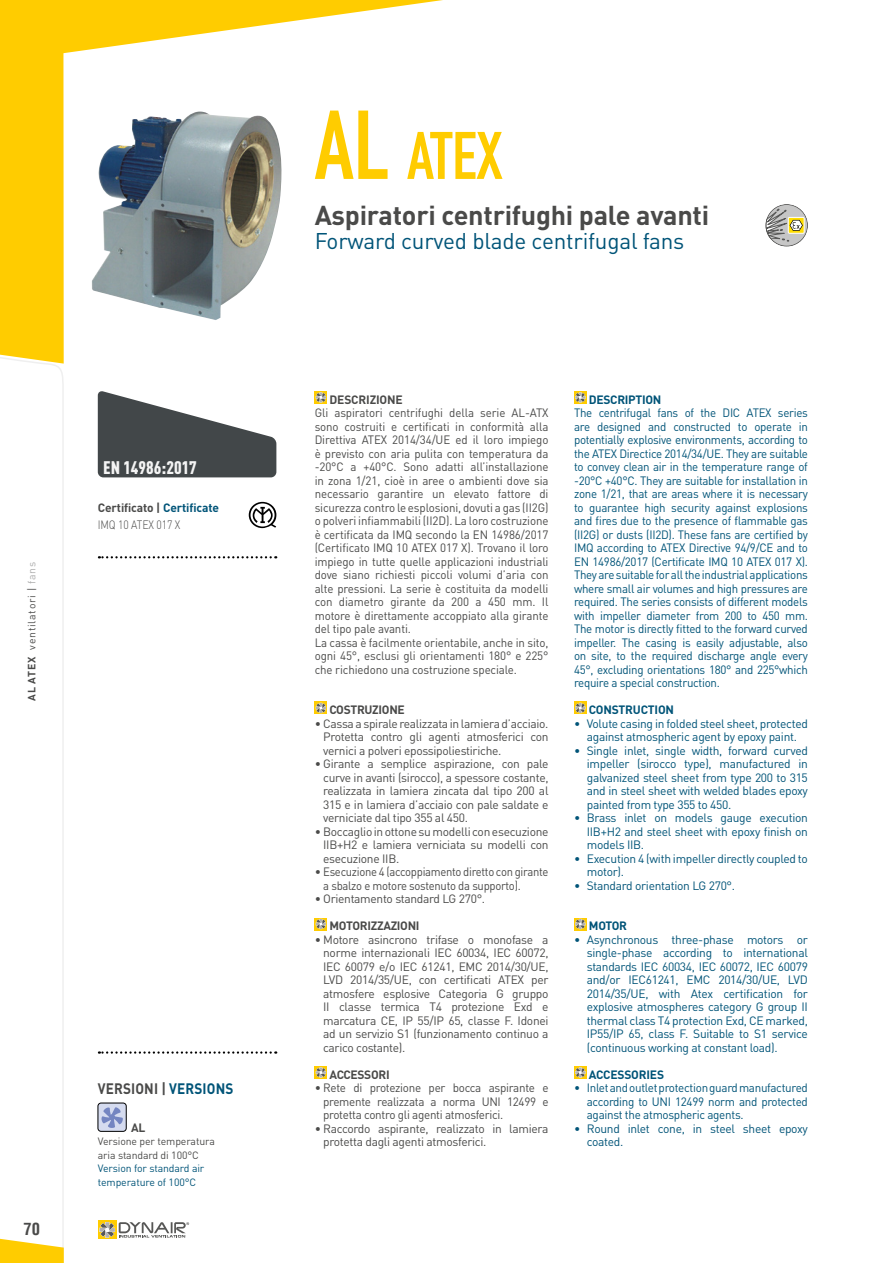
<style>
.page{position:relative;width:893px;height:1263px;background:#fff}
.page>*{position:absolute;margin:0;border:0;box-sizing:border-box;transform-origin:0 0}
.t1{font:700 66px "DIN Condensed";color:#fc0}
.t2{font:700 27px "DIN Pro";letter-spacing:-.01em;color:#4a4a49}
.t3{font:22.5px "DIN Pro";letter-spacing:-.01em;color:#005478}
.t4{font:900 18px "DIN Cond";color:#f4f4f4}
.t5{font:700 condensed 16.5px "Helvetica LT Std";color:#4a4a49}
.t6{font:700 15px "DIN Pro";letter-spacing:.01em;color:#4a4a49;scale:.9 1}
.t7{font:12px/13.5px "DIN Pro";letter-spacing:-.01em;color:#4a4a49;text-align:justify}
.t8{font:12px/13.5px "DIN Pro";letter-spacing:-.025em;color:#005478;text-align:justify}
.t9{font:12px/13.5px "DIN Pro";letter-spacing:-.025em;color:#005478;text-align:justify;scale:.96 1}
.t10{font:12px/13.5px "DIN Pro";letter-spacing:-.01em;color:#4a4a49;scale:.96 1}
.t11{font:700 12px "DIN Pro";letter-spacing:-.025em;color:#4a4a49}
.t12{font:700 12px "DIN Pro";letter-spacing:-.025em;color:#005478}
.t13{font:300 12px/16.5px "DIN Pro";letter-spacing:-.01em;color:#4a4a49;scale:.87 1}
.t14{font:10.5px/13.5px "DIN Pro";letter-spacing:-.01em;color:#4a4a49}
.t15{font:10.5px/13.5px "DIN Pro";letter-spacing:-.01em;color:#005478}
.t16{font:10.5px "DIN Pro";letter-spacing:.07em;color:#4a4a49}
.s1{font-weight:700}
.s2{color:#adadad}
.s3{font-weight:700;color:#005478}
.s4{color:#005478}
.s5{font-size:96px}
</style>
<div class="page">
<svg style="left:47px;top:364px;width:17px;height:873px"></svg>
<svg style="left:98px;top:391px;width:178px;height:86px"></svg>
<svg style="left:99px;top:556px;width:177px;height:2px"></svg>
<svg style="left:249px;top:502px;width:27px;height:26px"></svg>
<div style="left:98px;top:1220px;width:19px;height:19px;background:#fc0"></div>
<svg style="left:99px;top:1222px;width:90px;height:16px"></svg>
<svg style="left:0;top:1237px;width:64px;height:26px"></svg>
<svg style="left:0;top:0;width:443px;height:364px"></svg>
<div style="left:315px;top:391px;width:12px;height:13px;background:#fc0"></div>
<svg style="left:316px;top:392px;width:10px;height:11px"></svg>
<svg style="left:315px;top:702px;width:12px;height:12px"></svg>
<svg style="left:316px;top:703px;width:10px;height:10px"></svg>
<svg style="left:315px;top:918px;width:12px;height:12px"></svg>
<svg style="left:316px;top:919px;width:10px;height:10px"></svg>
<div style="left:315px;top:1066px;width:12px;height:13px;background:#fc0"></div>
<svg style="left:316px;top:1067px;width:10px;height:11px"></svg>
<div style="left:574px;top:391px;width:12px;height:13px;background:#fc0"></div>
<svg style="left:575px;top:392px;width:10px;height:11px"></svg>
<svg style="left:574px;top:702px;width:12px;height:12px"></svg>
<svg style="left:575px;top:703px;width:10px;height:10px"></svg>
<svg style="left:574px;top:918px;width:12px;height:12px"></svg>
<svg style="left:575px;top:919px;width:10px;height:10px"></svg>
<div style="left:574px;top:1066px;width:12px;height:13px;background:#fc0"></div>
<svg style="left:575px;top:1067px;width:10px;height:11px"></svg>
<svg style="left:766px;top:204px;width:42px;height:42px"></svg>
<div style="left:788px;top:217px;width:16px;height:16px;border:1px solid #fff"></div>
<svg style="left:767px;top:209px;width:36px;height:32px"></svg>
<div style="left:765px;top:204px;width:43px;height:43px;border:1px solid #575756;border-radius:50%"></div>
<svg style="left:98px;top:1103px;width:28px;height:28px"></svg>
<div style="left:98px;top:1103px;width:28px;height:28px;border:1px solid #000;border-radius:3px"></div>
<svg style="left:99px;top:1051px;width:177px;height:3px"></svg>
<p class="t16" style="left:25px;top:701px;width:141px;rotate:-90deg"><span class="s1">AL ATEX</span> ventilatori | <span class="s2">fans</span></p>
<h3 class="t4" style="left:103px;top:456px;width:95px">EN 14986:2017</h3>
<p class="t13" style="left:98px;top:499px;width:141px"><span class="s1">Certificato |</span> <span class="s3">Certificate<br></span>IMQ 10 ATEX 017 X</p>
<h3 class="t5" style="left:24px;top:1219px;width:18px">70</h3>
<p class="t6" style="left:98px;top:1078px;width:152px">VERSIONI | <span class="s4">VERSIONS</span></p>
<p class="t11" style="left:131px;top:1119px;width:16px">AL</p>
<p class="t14" style="left:98px;top:1134px;width:119px">Versione per temperatura aria standard di 100°C</p>
<p class="t15" style="left:98px;top:1161px;width:108px">Version for standard air temperature of 100°C</p>
<h1 class="t1" style="left:315px;top:111px;width:189px"><span class="s5">AL</span> ATEX</h1>
<h2 class="t2" style="left:315px;top:197px;width:396px">Aspiratori centrifughi pale avanti</h2>
<h3 class="t3" style="left:315px;top:225px;width:371px">Forward curved blade centrifugal fans</h3>
<p class="t11" style="left:330px;top:391px;width:75px">DESCRIZIONE</p>
<p class="t10" style="left:315px;top:406px;width:245px">Gli aspiratori centrifughi della serie AL-ATX sono costruiti e certificati in conformità alla Direttiva ATEX 2014/34/UE ed il loro impiego è previsto con aria pulita con temperatura da -20°C a +40°C. Sono adatti all’installazione in zona 1/21, cioè in aree o ambienti dove sia necessario garantire un elevato fattore di sicurezza contro le esplosioni, dovuti a gas (II2G) o polveri infiammabili (II2D). La loro costruzione è certificata da IMQ secondo la EN 14986/2017 (Certificato IMQ 10 ATEX 017 X). Trovano il loro impiego in tutte quelle applicazioni industriali dove siano richiesti piccoli volumi d’aria con alte pressioni. La serie è costituita da modelli con diametro girante da 200 a 450 mm. Il motore è direttamente accoppiato alla girante del tipo pale avanti.<br>La cassa è facilmente orientabile, anche in sito, ogni 45°, esclusi gli orientamenti 180° e 225° che richiedono una costruzione speciale.</p>
<p class="t11" style="left:329px;top:702px;width:77px">COSTRUZIONE</p>
<p class="t7" style="left:323px;top:716px;width:227px;text-indent:-9px">• Cassa a spirale realizzata in lamiera d’acciaio.<br>Protetta contro gli agenti atmosferici con vernici a polveri epossipoliestiriche.</p>
<p class="t7" style="left:323px;top:757px;width:227px;text-indent:-9px">• Girante a semplice aspirazione, con pale curve in avanti (sirocco), a spessore costante, realizzata in lamiera zincata dal tipo 200 al 315 e in lamiera d’acciaio con pale saldate e verniciate dal tipo 355 al 450.</p>
<p class="t7" style="left:323px;top:824px;width:227px;text-indent:-9px">• Boccaglio in ottone su modelli con esecuzione IIB+H2 e lamiera verniciata su modelli con esecuzione IIB.</p>
<p class="t7" style="left:323px;top:865px;width:227px;text-indent:-9px">• Esecuzione 4 (accoppiamento diretto con girante a sbalzo e motore sostenuto da supporto).</p>
<p class="t7" style="left:315px;top:892px;width:172px">• Orientamento standard LG 270°.</p>
<p class="t11" style="left:329px;top:918px;width:92px">MOTORIZZAZIONI</p>
<p class="t7" style="left:323px;top:932px;width:227px;text-indent:-9px">• Motore asincrono trifase o monofase a norme internazionali IEC 60034, IEC 60072, IEC 60079 e/o IEC 61241, EMC 2014/30/UE, LVD 2014/35/UE, con certificati ATEX per atmosfere esplosive Categoria G gruppo II classe termica T4 protezione Exd e marcatura CE, IP 55/IP 65, classe F. Idonei ad un servizio S1 (funzionamento continuo a carico costante).</p>
<p class="t11" style="left:329px;top:1066px;width:62px">ACCESSORI</p>
<p class="t7" style="left:323px;top:1081px;width:227px;text-indent:-9px">• Rete di protezione per bocca aspirante e premente realizzata a norma UNI 12499 e protetta contro gli agenti atmosferici.</p>
<p class="t7" style="left:323px;top:1121px;width:227px;text-indent:-9px">• Raccordo aspirante, realizzato in lamiera protetta dagli agenti atmosferici.</p>
<p class="t12" style="left:589px;top:391px;width:74px">DESCRIPTION</p>
<p class="t9" style="left:574px;top:406px;width:245px">The centrifugal fans of the DIC ATEX series are designed and constructed to operate in potentially explosive environments, according to the ATEX Directice 2014/34/UE. They are suitable to convey clean air in the temperature range of -20°C +40°C. They are suitable for installation in zone 1/21, that are areas where it is necessary to guarantee high security against explosions and fires due to the presence of flammable gas (II2G) or dusts (II2D). These fans are certified by IMQ according to ATEX Directive 94/9/CE and to EN 14986/2017 (Certificate IMQ 10 ATEX 017 X).<br>They are suitable for all the industrial applications where small air volumes and high pressures are required. The series consists of different models with impeller diameter from 200 to 450 mm.<br>The motor is directly fitted to the forward curved impeller. The casing is easily adjustable, also on site, to the required discharge angle every 45°, excluding orientations 180° and 225°which require a special construction.</p>
<p class="t12" style="left:589px;top:702px;width:87px">CONSTRUCTION</p>
<p class="t8" style="left:574px;top:716px;width:235px;text-align:center">• Volute casing in folded steel sheet, protected against atmospheric agent by epoxy paint.</p>
<p class="t8" style="left:587px;top:743px;width:223px;text-indent:-13px">• Single inlet, single width, forward curved impeller (sirocco type), manufactured in galvanized steel sheet from type 200 to 315 and in steel sheet with welded blades epoxy painted from type 355 to 450.</p>
<p class="t8" style="left:587px;top:811px;width:223px;text-indent:-13px">• Brass inlet on models gauge execution IIB+H2 and steel sheet with epoxy finish on models IIB.</p>
<p class="t8" style="left:587px;top:851px;width:223px;text-indent:-13px">• Execution 4 (with impeller directly coupled to motor).</p>
<p class="t8" style="left:574px;top:878px;width:163px">• Standard orientation LG 270°.</p>
<p class="t12" style="left:589px;top:918px;width:40px">MOTOR</p>
<p class="t8" style="left:587px;top:932px;width:223px;text-indent:-13px">• Asynchronous three-phase motors or single-phase according to international standards IEC 60034, IEC 60072, IEC 60079 and/or IEC61241, EMC 2014/30/UE, LVD 2014/35/UE, with Atex certification for explosive atmospheres category G group II thermal class T4 protection Exd, CE marked, IP55/IP 65, class F. Suitable to S1 service (continuous working at constant load).</p>
<p class="t12" style="left:589px;top:1066px;width:77px">ACCESSORIES</p>
<p class="t8" style="left:587px;top:1081px;width:223px;text-indent:-13px">• Inlet and outlet protection guard manufactured according to UNI 12499 norm and protected against the atmospheric agents.</p>
<p class="t8" style="left:587px;top:1121px;width:223px;text-indent:-13px">• Round inlet cone, in steel sheet epoxy coated.</p>
</div>
